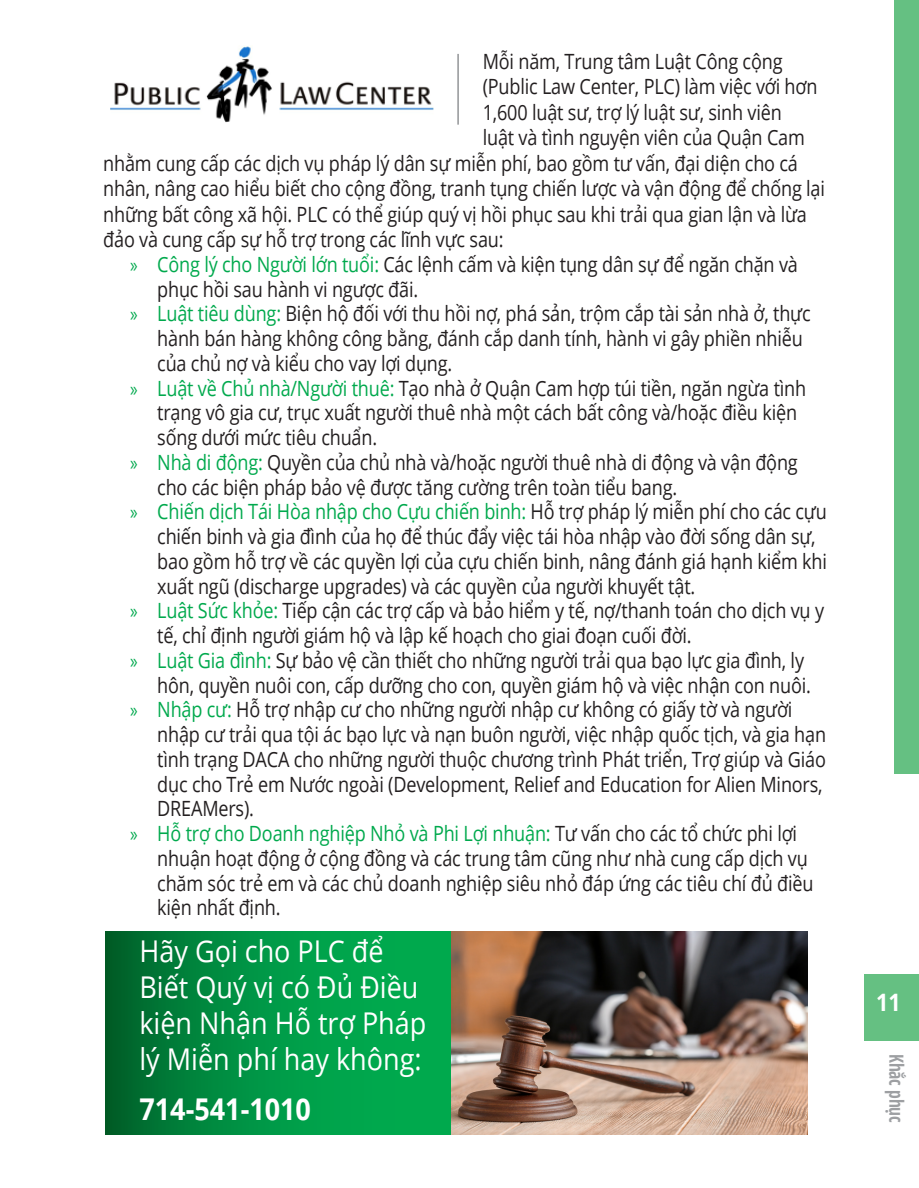
<style>
.page{position:relative;width:919px;height:1188px;background:#fff}
.page>*{position:absolute;margin:0;border:0;box-sizing:border-box;transform-origin:0 0}
.H1_20{font:30px/36px "Open Sans";color:#fff;scale:.9 1}
.H1_20-2{font:700 30px "Open Sans";color:#fff;scale:.9 1}
.t1{font:700 24px "Open Sans";color:#fff;scale:.9 1}
.t2{font:21px/24.8px "Open Sans";letter-spacing:-.01em;color:#231f20;scale:.86 1}
.t3{font:700 condensed 19.5px "Open Sans";letter-spacing:-.01em;color:#9d9fa2;scale:.9 1}
.s1{font-family:"Myriad Pro";color:#00a94d}
.s2{color:#00a94d}
</style>
<div class="page">
<div style="left:894px;top:0;width:25px;height:773px;background:#65c082"></div>
<div style="left:864px;top:974px;width:55px;height:67px;background:#65c082"></div>
<svg style="left:106px;top:931px;width:346px;height:203px;background:#009243"></svg>
<img style="left:452px;top:931px;width:355px;height:203px">
<img style="left:110px;top:46px;width:323px;height:76px">
<hr style="left:457px;top:54px;width:2px;height:71px;background:#939598">
<p class="t2" style="left:483px;top:48px;width:350px">Mỗi năm, Trung tâm Luật Công cộng</p>
<p class="t2" style="left:483px;top:74px;width:391px">(Public Law Center, PLC) làm việc với hơn</p>
<p class="t2" style="left:483px;top:99px;width:349px">1,600 luật sư, trợ lý luật sư, sinh viên</p>
<p class="t2" style="left:483px;top:125px;width:376px">luật và tình nguyện viên của Quận Cam</p>
<p class="t2" style="left:103px;top:150px;width:809px">nhằm cung cấp các dịch vụ pháp lý dân sự miễn phí, bao gồm tư vấn, đại diện cho cá</p>
<p class="t2" style="left:103px;top:176px;width:841px">nhân, nâng cao hiểu biết cho cộng đồng, tranh tụng chiến lược và vận động để chống lại</p>
<p class="t2" style="left:103px;top:201px;width:820px">những bất công xã hội. PLC có thể giúp quý vị hồi phục sau khi trải qua gian lận và lừa</p>
<p class="t2" style="left:103px;top:227px;width:467px">đảo và cung cấp sự hỗ trợ trong các lĩnh vực sau:</p>
<p class="t2" style="left:157px;top:251px;width:746px;text-indent:-27px"><span class="s1">»</span> <span class="s2">Công lý cho Người lớn tuổi:</span> Các lệnh cấm và kiện tụng dân sự để ngăn chặn và phục hồi sau hành vi ngược đãi.</p>
<p class="t2" style="left:157px;top:301px;width:761px;text-indent:-27px"><span class="s1">»</span> <span class="s2">Luật tiêu dùng:</span> Biện hộ đối với thu hồi nợ, phá sản, trộm cắp tài sản nhà ở, thực hành bán hàng không công bằng, đánh cắp danh tính, hành vi gây phiền nhiễu của chủ nợ và kiểu cho vay lợi dụng.</p>
<p class="t2" style="left:157px;top:375px;width:756px;text-indent:-27px"><span class="s1">»</span> <span class="s2">Luật về Chủ nhà/Người thuê:</span> Tạo nhà ở Quận Cam hợp túi tiền, ngăn ngừa tình trạng vô gia cư, trục xuất người thuê nhà một cách bất công và/hoặc điều kiện sống dưới mức tiêu chuẩn.</p>
<p class="t2" style="left:157px;top:449px;width:746px;text-indent:-27px"><span class="s1">»</span> <span class="s2">Nhà di động:</span> Quyền của chủ nhà và/hoặc người thuê nhà di động và vận động cho các biện pháp bảo vệ được tăng cường trên toàn tiểu bang.</p>
<p class="t2" style="left:157px;top:499px;width:780px;text-indent:-27px"><span class="s1">»</span> <span class="s2">Chiến dịch Tái Hòa nhập cho Cựu chiến binh:</span> Hỗ trợ pháp lý miễn phí cho các cựu chiến binh và gia đình của họ để thúc đẩy việc tái hòa nhập vào đời sống dân sự, bao gồm hỗ trợ về các quyền lợi của cựu chiến binh, nâng đánh giá hạnh kiểm khi xuất ngũ (discharge upgrades) và các quyền của người khuyết tật.</p>
<p class="t2" style="left:157px;top:598px;width:777px;text-indent:-27px"><span class="s1">»</span> <span class="s2">Luật Sức khỏe:</span> Tiếp cận các trợ cấp và bảo hiểm y tế, nợ/thanh toán cho dịch vụ y tế, chỉ định người giám hộ và lập kế hoạch cho giai đoạn cuối đời.</p>
<p class="t2" style="left:157px;top:647px;width:761px;text-indent:-27px"><span class="s1">»</span> <span class="s2">Luật Gia đình:</span> Sự bảo vệ cần thiết cho những người trải qua bạo lực gia đình, ly hôn, quyền nuôi con, cấp dưỡng cho con, quyền giám hộ và việc nhận con nuôi.</p>
<p class="t2" style="left:157px;top:697px;width:779px;text-indent:-27px"><span class="s1">»</span> <span class="s2">Nhập cư:</span> Hỗ trợ nhập cư cho những người nhập cư không có giấy tờ và người nhập cư trải qua tội ác bạo lực và nạn buôn người, việc nhập quốc tịch, và gia hạn tình trạng DACA cho những người thuộc chương trình Phát triển, Trợ giúp và Giáo dục cho Trẻ em Nước ngoài (Development, Relief and Education for Alien Minors, DREAMers).</p>
<p class="t2" style="left:157px;top:821px;width:764px;text-indent:-27px"><span class="s1">»</span> <span class="s2">Hỗ trợ cho Doanh nghiệp Nhỏ và Phi Lợi nhuận:</span> Tư vấn cho các tổ chức phi lợi nhuận hoạt động ở cộng đồng và các trung tâm cũng như nhà cung cấp dịch vụ chăm sóc trẻ em và các chủ doanh nghiệp siêu nhỏ đáp ứng các tiêu chí đủ điều kiện nhất định.</p>
<p class="H1_20" style="left:139px;top:932px;width:320px">Hãy Gọi cho PLC để<br>Biết Quý vị có Đủ Điều kiện Nhận Hỗ trợ Pháp lý Miễn phí hay không:</p>
<p class="H1_20-2" style="left:139px;top:1088px;width:192px">714-541-1010</p>
<p class="t1" style="left:876px;top:985px;width:29px">11</p>
<p class="t3" style="left:910px;top:1054px;width:78px;rotate:90deg">Khắc phục</p>
</div>
